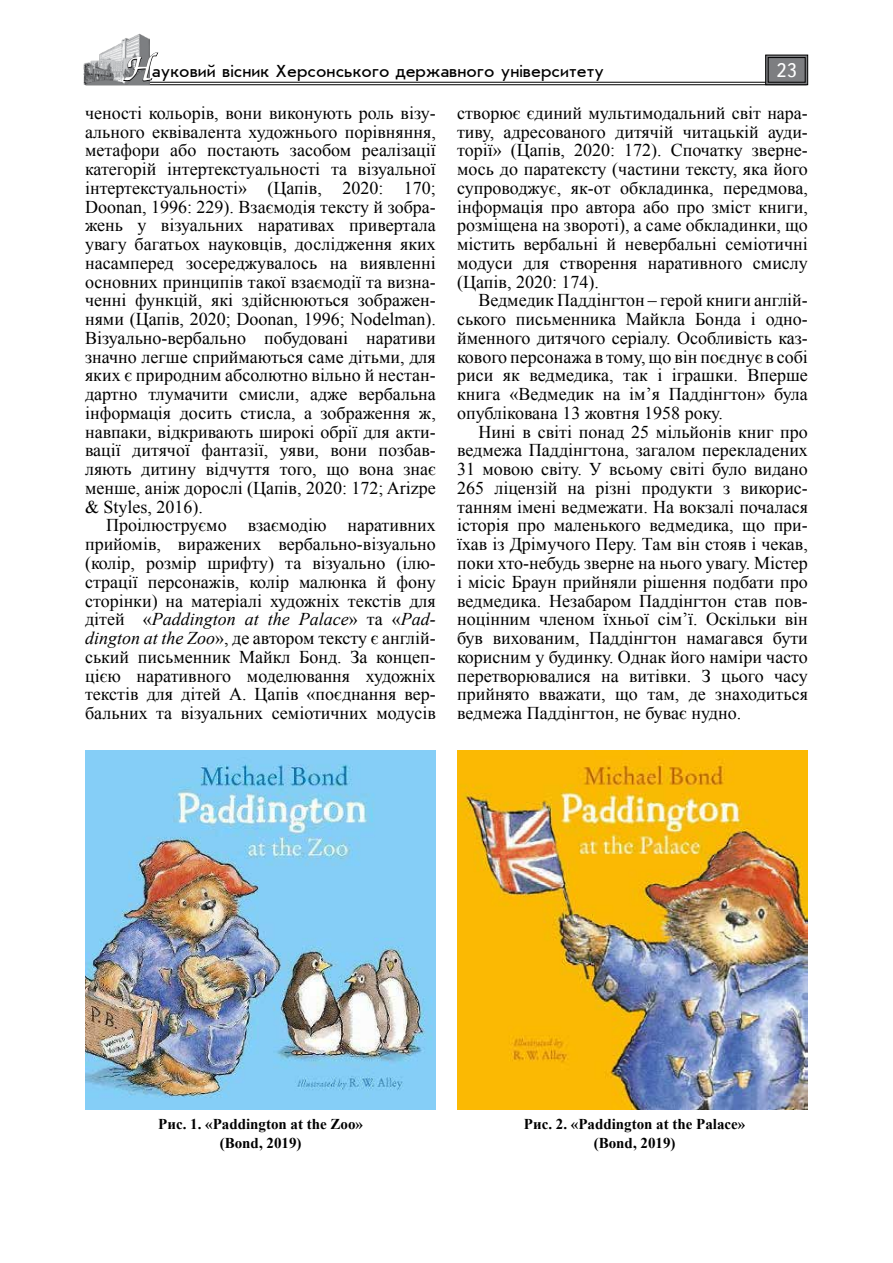
<style>
.page{position:relative;width:893px;height:1263px;background:#fff}
.page>*{position:absolute;margin:0;border:0;box-sizing:border-box;transform-origin:0 0}
.t1{font:19.5px "Ukrainian Text";color:#fff}
.t2{font:18px/18.8px "Times New Roman";color:#000;text-align:justify}
.t3{font:18px "Ukrainian Journal Sans";color:#000}
.t4{font:700 15px/18.8px "Times New Roman";color:#000;text-align:center}
.s1{font-family:"Zapf Chancer";font-size:30px;color:#fff}
.s2{font-style:italic}
</style>
<div class="page">
<hr style="left:85px;top:82px;width:722px;height:1px;background:#000">
<hr style="left:85px;top:84px;width:722px;height:1px;background:#000">
<img style="left:84px;top:33px;width:66px;height:51px">
<svg style="left:123px;top:52px;width:36px;height:30px"></svg>
<svg style="left:765px;top:55px;width:43px;height:30px"></svg>
<div style="left:768px;top:57px;width:37px;height:25px;border:1px solid #000"></div>
<img style="left:85px;top:750px;width:351px;height:360px">
<img style="left:457px;top:750px;width:351px;height:360px">
<p class="t3" style="left:124px;top:62px;width:482px"><span class="s1">Н</span>ауковий вісник Херсонського державного університету</p>
<p class="t1" style="left:776px;top:60px;width:22px">23</p>
<p class="t2" style="left:85px;top:103px;width:352px">ченості кольорів, вони виконують роль візу&shy;ального еквівалента художнього порівняння, метафори або постають засобом реалізації категорій інтертекстуальності та візуальної інтертекстуальності» (Цапів, 2020: 170; Doonan, 1996: 229). Взаємодія тексту й зобра&shy;жень у візуальних наративах привертала увагу багатьох науковців, дослідження яких насамперед зосереджувалось на виявленні основних принципів такої взаємодії та визна&shy;ченні функцій, які здійснюються зображен&shy;нями (Цапів, 2020; Doonan, 1996; Nodelman).<br>Візуально-вербально побудовані наративи значно легше сприймаються саме дітьми, для яких є природним абсолютно вільно й нестан&shy;дартно тлумачити смисли, адже вербальна інформація досить стисла, а зображення ж, навпаки, відкривають широкі обрії для акти&shy;вації дитячої фантазії, уяви, вони позбав&shy;ляють дитину відчуття того, що вона знає менше, аніж дорослі (Цапів, 2020: 172; Arizpe &amp; Styles, 2016).</p>
<p class="t2" style="left:85px;top:516px;width:352px;text-indent:21px">Проілюструємо взаємодію наративних прийомів, виражених вербально-візуально (колір, розмір шрифту) та візуально (ілю&shy;страції персонажів, колір малюнка й фону сторінки) на матеріалі художніх текстів для дітей «<span class="s2">Paddington at the Palace</span>» та «<span class="s2">Pad&shy;dington at the Zoo</span>», де автором тексту є англій&shy;ський письменник Майкл Бонд. За концеп&shy;цією наративного моделювання художніх текстів для дітей А. Цапів «поєднання вер&shy;бальних та візуальних семіотичних модусів</p>
<p class="t2" style="left:457px;top:103px;width:352px">створює єдиний мультимодальний світ нара&shy;тиву, адресованого дитячій читацькій ауди&shy;торії» (Цапів, 2020: 172). Спочатку зверне&shy;мось до паратексту (частини тексту, яка його супроводжує, як-от обкладинка, передмова, інформація про автора або про зміст книги, розміщена на звороті), а саме обкладинки, що містить вербальні й невербальні семіотичні модуси для створення наративного смислу (Цапів, 2020: 174).</p>
<p class="t2" style="left:457px;top:291px;width:352px;text-indent:21px">Ведмедик Паддінгтон – герой книги англій&shy;ського письменника Майкла Бонда і одно&shy;йменного дитячого серіалу. Особливість каз&shy;кового персонажа в тому, що він поєднує в собі риси як ведмедика, так і іграшки. Вперше книга «Ведмедик на ім’я Паддінгтон» була опублікована 13 жовтня 1958 року.</p>
<p class="t2" style="left:457px;top:422px;width:352px;text-indent:21px">Нині в світі понад 25 мільйонів книг про ведмежа Паддінгтона, загалом перекладених 31 мовою світу. У всьому світі було видано 265 ліцензій на різні продукти з викорис&shy;танням імені ведмежати. На вокзалі почалася історія про маленького ведмедика, що при&shy;їхав із Дрімучого Перу. Там він стояв і чекав, поки хто-небудь зверне на нього увагу. Містер і місіс Браун прийняли рішення подбати про ведмедика. Незабаром Паддінгтон став пов&shy;ноцінним членом їхньої сім’ї. Оскільки він був вихованим, Паддінгтон намагався бути корисним у будинку. Однак його наміри часто перетворювалися на витівки. З цього часу прийнято вважати, що там, де знаходиться ведмежа Паддінгтон, не буває нудно.</p>
<p class="t4" style="left:158px;top:1115px;width:206px">Рис. 1. «Paddington at the Zoo» (Bond, 2019)</p>
<p class="t4" style="left:524px;top:1115px;width:223px">Рис. 2. «Paddington at the Palace» (Bond, 2019)</p>
</div>
